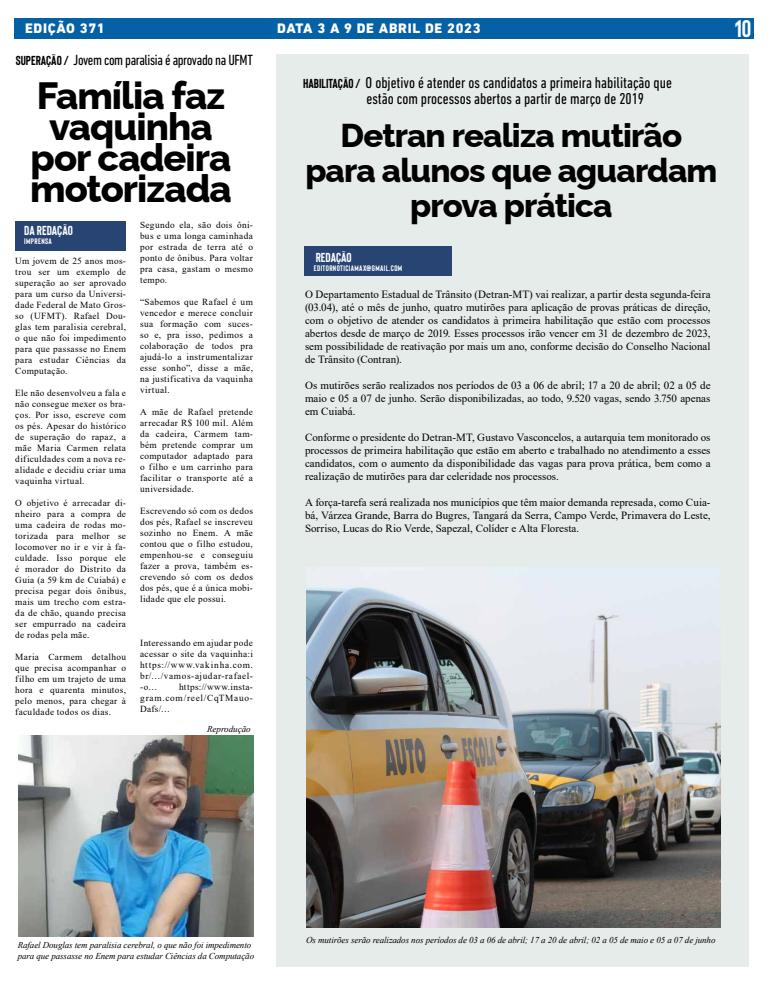
<style>
.page{position:relative;width:780px;height:993px;background:#fff}
.page>*{position:absolute;margin:0;border:0;box-sizing:border-box;transform-origin:0 0}
.t1{font:100 38px/31px "Raleway";letter-spacing:-.025em;color:#000;text-align:center}
.t2{font:100 33px/34.7px "Raleway";letter-spacing:-.025em;color:#000;text-align:center}
.t3{font:700 24px "Bison";color:#fff}
.t4{font:condensed 16px "DIN Next LT Pro";color:#000}
.t5{font:condensed 15px "DIN Next LT Pro";letter-spacing:-.025em;color:#000}
.t6{font:800 14px "DIN Next LT Pro";letter-spacing:.05em;color:#fff}
.t7{font:700 13px "Bison";letter-spacing:-.005em;color:#fff}
.t8{font:11px/13px "Times New Roman";color:#000;text-align:justify}
.t9{font:9.3px/11px "Times New Roman";letter-spacing:.035em;color:#000;text-align:justify}
.t10{font:italic 9px/10.8px "Times New Roman";letter-spacing:-.01em;color:#000}
.t11{font:700 8px "Bison";letter-spacing:.05em;color:#fff}
.s1{font-family:"Bison";font-weight:700;font-stretch:normal;font-size:13px}
</style>
<div class="page">
<img style="left:18px;top:735px;width:236px;height:201px">
<div style="left:14px;top:18px;width:739px;height:21px;background:#0561a6"></div>
<div style="left:276px;top:54px;width:472px;height:912px;background:#e6ecea"></div>
<div style="left:15px;top:221px;width:111px;height:29px;background:#284473"></div>
<div style="left:304px;top:246px;width:147px;height:29px;background:#284473"></div>
<img style="left:306px;top:567px;width:414px;height:360px">
<h3 class="t6" style="left:25px;top:20px;width:81px">EDIÇÃO 371</h3>
<h3 class="t6" style="left:277px;top:20px;width:205px">DATA 3 A 9 DE ABRIL DE 2023</h3>
<h3 class="t3" style="left:734px;top:15px;width:18px">10</h3>
<h3 class="t5" style="left:16px;top:52px;width:239px"><span class="s1">SUPERAÇÃO /</span> Jovem com paralisia é aprovado na UFMT</h3>
<h3 class="t4" style="left:303px;top:74px;width:370px"><span class="s1">HABILITAÇÃO /</span> O objetivo é atender os candidatos a primeira habilitação que</h3>
<h1 class="t1" style="left:37px;top:76px;width:190px">Família faz</h1>
<h3 class="t4" style="left:366px;top:90px;width:279px">estão com processos abertos a partir de março de 2019</h3>
<h1 class="t1" style="left:30px;top:107px;width:203px">vaquinha por cadeira motorizada</h1>
<h3 class="t7" style="left:24px;top:223px;width:50px">DA REDAÇÃO</h3>
<p class="t11" style="left:24px;top:237px;width:29px">IMPRENSA</p>
<p class="t9" style="left:15px;top:255px;width:112px">Um jovem de 25 anos mos&shy;trou ser um exemplo de superação ao ser aprovado para um curso da Universi&shy;dade Federal de Mato Gros&shy;so (UFMT). Rafael Dou&shy;glas tem paralisia cerebral, o que não foi impedimento para que passasse no Enem para estudar Ciências da Computação.</p>
<p class="t9" style="left:15px;top:387px;width:112px">Ele não desenvolveu a fala e não consegue mexer os bra&shy;ços. Por isso, escreve com os pés. Apesar do histórico de superação do rapaz, a mãe Maria Carmen relata dificuldades com a nova re&shy;alidade e decidiu criar uma vaquinha virtual.</p>
<p class="t9" style="left:15px;top:497px;width:112px">O objetivo é arrecadar di&shy;nheiro para a compra de uma cadeira de rodas mo&shy;torizada para melhor se locomover no ir e vir à fa&shy;culdade. Isso porque ele é morador do Distrito da Guia (a 59 km de Cuiabá) e precisa pegar dois ônibus, mais um trecho com estra&shy;da de chão, quando precisa ser empurrado na cadeira de rodas pela mãe.</p>
<p class="t9" style="left:15px;top:651px;width:112px">Maria Carmem detalhou que precisa acompanhar o filho em um trajeto de uma hora e quarenta minutos, pelo menos, para chegar à faculdade todos os dias.</p>
<p class="t9" style="left:140px;top:219px;width:114px">Segundo ela, são dois ôni&shy;bus e uma longa caminhada por estrada de terra até o ponto de ônibus. Para voltar pra casa, gastam o mesmo tempo.</p>
<p class="t9" style="left:140px;top:296px;width:114px">“Sabemos que Rafael é um vencedor e merece concluir sua formação com suces&shy;so e, pra isso, pedimos a colaboração de todos pra ajudá-lo a instrumentalizar esse sonho”, disse a mãe, na justificativa da vaquinha virtual.</p>
<p class="t9" style="left:140px;top:406px;width:114px">A mãe de Rafael pretende arrecadar R$ 100 mil. Além da cadeira, Carmem tam&shy;bém pretende comprar um computador adaptado para o filho e um carrinho para facilitar o transporte até a universidade.</p>
<p class="t9" style="left:140px;top:505px;width:114px">Escrevendo só com os dedos dos pés, Rafael se inscreveu sozinho no Enem. A mãe contou que o filho estudou, empenhou-se e conseguiu fazer a prova, também es&shy;crevendo só com os dedos dos pés, que é a única mobi&shy;lidade que ele possui.</p>
<p class="t9" style="left:140px;top:637px;width:114px">Interessando em ajudar pode acessar o site da vaquinha:i https://www.vakinha.com. br/…/vamos-ajudar-rafael--o…</p>
<p class="t9" style="left:140px;top:681px;width:114px;text-indent:39px">https://www.insta&shy;gram.com/reel/CqTMauo-Dafs/…</p>
<p class="t10" style="left:207px;top:723px;width:45px">Reprodução</p>
<h2 class="t2" style="left:305px;top:114px;width:413px">Detran realiza mutirão para alunos que aguardam prova prática</h2>
<h3 class="t7" style="left:316px;top:250px;width:37px">REDAÇÃO</h3>
<p class="t11" style="left:314px;top:264px;width:90px">EDITORNOTICIAMAX@GMAIL.COM</p>
<p class="t8" style="left:305px;top:287px;width:407px">O Departamento Estadual de Trânsito (Detran-MT) vai realizar, a partir desta segunda-feira (03.04), até o mês de junho, quatro mutirões para aplicação de provas práticas de direção, com o objetivo de atender os candidatos à primeira habilitação que estão com processos abertos desde de março de 2019. Esses processos irão vencer em 31 de dezembro de 2023, sem possibilidade de reativação por mais um ano, conforme decisão do Conselho Nacional de Trânsito (Contran).</p>
<p class="t8" style="left:305px;top:378px;width:407px">Os mutirões serão realizados nos períodos de 03 a 06 de abril; 17 a 20 de abril; 02 a 05 de maio e 05 a 07 de junho. Serão disponibilizadas, ao todo, 9.520 vagas, sendo 3.750 apenas em Cuiabá.</p>
<p class="t8" style="left:305px;top:430px;width:407px">Conforme o presidente do Detran-MT, Gustavo Vasconcelos, a autarquia tem monitorado os processos de primeira habilitação que estão em aberto e trabalhado no atendimento a esses candidatos, com o aumento da disponibilidade das vagas para prova prática, bem como a realização de mutirões para dar celeridade nos processos.</p>
<p class="t8" style="left:305px;top:495px;width:407px">A força-tarefa será realizada nos municípios que têm maior demanda represada, como Cuia&shy;bá, Várzea Grande, Barra do Bugres, Tangará da Serra, Campo Verde, Primavera do Leste, Sorriso, Lucas do Rio Verde, Sapezal, Colíder e Alta Floresta.</p>
<p class="t10" style="left:18px;top:939px;width:238px">Rafael Douglas tem paralisia cerebral, o que não foi impedimento para que passasse no Enem para estudar Ciências da Computação</p>
<p class="t10" style="left:306px;top:934px;width:411px">Os mutirões serão realizados nos períodos de 03 a 06 de abril; 17 a 20 de abril; 02 a 05 de maio e 05 a 07 de junho</p>
</div>
